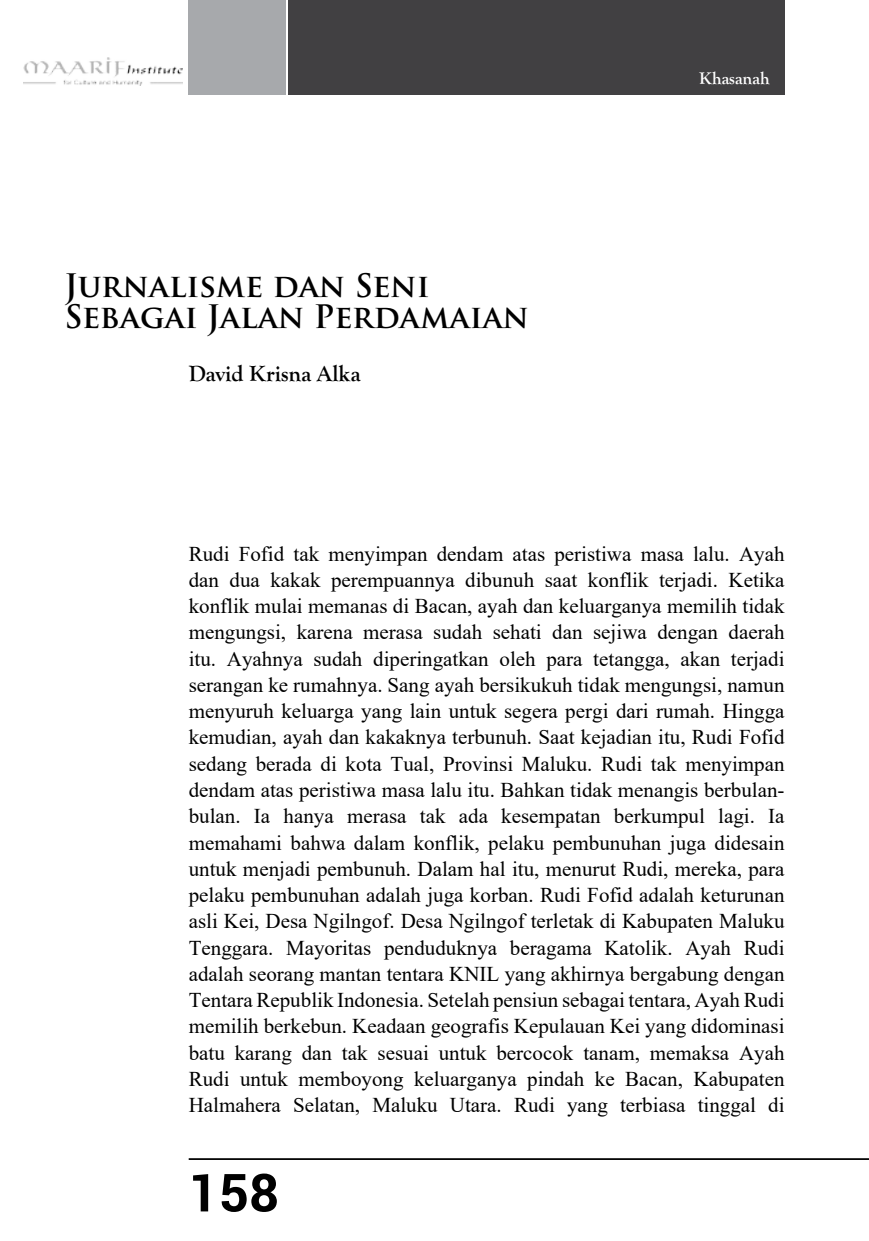
<style>
.page{position:relative;width:869px;height:1241px;background:#fff}
.page>*{position:absolute;margin:0;border:0;box-sizing:border-box;transform-origin:0 0}
.t1{font:700 52.5px "Roboto";color:#000}
.t2{font:700 31.5px/31.5px "Trajan Pro";color:#000}
.t3{font:700 22.75px "Goudy Old Style T";color:#000}
.t4{font:21px/26.2px "Times New Roman";color:#000;text-align:justify}
.t5{font:700 17.5px "Goudy Old Style T";color:#fff}
</style>
<div class="page">
<div style="left:189px;top:0;width:97px;height:94px;background:#a7a9ac"></div>
<div style="left:288px;top:0;width:496px;height:94px;background:#414042"></div>
<hr style="left:189px;top:1157px;width:679px;height:2px;background:#000">
<img style="left:24px;top:58px;width:159px;height:27px">
<h2 class="t2" style="left:64px;top:270px;width:466px">Jurnalisme dan Seni<br>Sebagai Jalan Perdamaian</h2>
<p class="t3" style="left:189px;top:360px;width:173px">David Krisna Alka</p>
<p class="t5" style="left:699px;top:69px;width:72px">Khasanah</p>
<p class="t4" style="left:189px;top:539px;width:597px">Rudi Fofid tak menyimpan dendam atas peristiwa masa lalu. Ayah dan dua kakak perempuannya dibunuh saat konflik terjadi. Ketika konflik mulai memanas di Bacan, ayah dan keluarganya memilih tidak mengungsi, karena merasa sudah sehati dan sejiwa dengan daerah itu. Ayahnya sudah diperingatkan oleh para tetangga, akan terjadi serangan ke rumahnya. Sang ayah bersikukuh tidak mengungsi, namun menyuruh keluarga yang lain untuk segera pergi dari rumah. Hingga kemudian, ayah dan kakaknya terbunuh. Saat kejadian itu, Rudi Fofid sedang berada di kota Tual, Provinsi Maluku. Rudi tak menyimpan dendam atas peristiwa masa lalu itu. Bahkan tidak menangis berbulan&shy;bulan. Ia hanya merasa tak ada kesempatan berkumpul lagi. Ia memahami bahwa dalam konflik, pelaku pembunuhan juga didesain untuk menjadi pembunuh. Dalam hal itu, menurut Rudi, mereka, para pelaku pembunuhan adalah juga korban. Rudi Fofid adalah keturunan asli Kei, Desa Ngilngof. Desa Ngilngof terletak di Kabupaten Maluku Tenggara. Mayoritas penduduknya beragama Katolik. Ayah Rudi adalah seorang mantan tentara KNIL yang akhirnya bergabung dengan Tentara Republik Indonesia. Setelah pensiun sebagai tentara, Ayah Rudi memilih berkebun. Keadaan geografis Kepulauan Kei yang didominasi batu karang dan tak sesuai untuk bercocok tanam, memaksa Ayah Rudi untuk memboyong keluarganya pindah ke Bacan, Kabupaten Halmahera Selatan, Maluku Utara. Rudi yang terbiasa tinggal di</p>
<h1 class="t1" style="left:189px;top:1155px;width:92px">158</h1>
</div>
